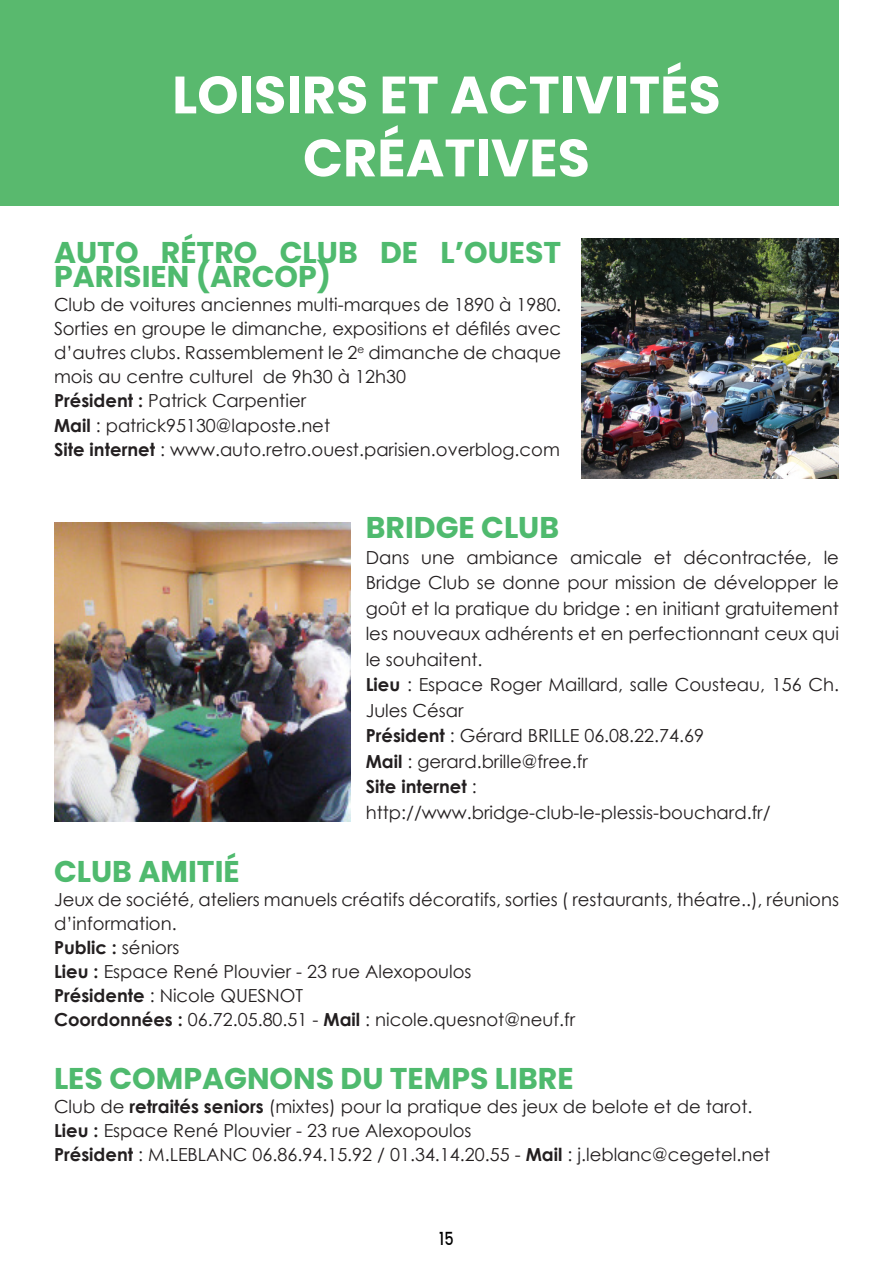
<style>
.page{position:relative;width:893px;height:1263px;background:#fff}
.page>*{position:absolute;margin:0;border:0;box-sizing:border-box;transform-origin:0 0}
.t1{font:700 52.5px/63px "Poppins";color:#fff;text-align:center}
.t2{font:700 30px/24px "Poppins";color:#4fba6e}
.t3{font:18px/25.5px "Century Gothic";color:#231f20;text-align:justify}
.t4{font:700 18px "Century Gothic";color:#231f20}
.t5{font:500 18px "Poppins";color:#000001;scale:.81 1}
.s1{font-weight:700}
.s2{font-weight:400}
</style>
<div class="page">
<div style="left:0;top:0;width:839px;height:205px;background:#59b96e"></div>
<img style="left:54px;top:522px;width:297px;height:299px">
<img style="left:581px;top:238px;width:258px;height:241px">
<p class="t1" style="left:172px;top:64px;width:550px">LOISIRS ET ACTIVITÉS<br>CRÉATIVES</p>
<p class="t2" style="left:54px;top:240px;width:509px">AUTO RÉTRO CLUB DE L’OUEST<br>PARISIEN (ARCOP)</p>
<p class="t3" style="left:54px;top:291px;width:509px">Club de voitures anciennes multi-marques de 1890 à 1980.</p>
<p class="t3" style="left:54px;top:316px;width:509px;line-height:24px">Sorties en groupe le dimanche, expositions et défilés avec d’autres clubs. Rassemblement le 2<sup>e</sup> dimanche de chaque mois au centre culturel de 9h30 à 12h30</p>
<p class="t3" style="left:54px;top:387px;width:254px"><span class="s1">Président :</span> Patrick Carpentier</p>
<p class="t3" style="left:54px;top:413px;width:278px"><span class="s1">Mail</span> : patrick95130@laposte.net</p>
<p class="t3" style="left:54px;top:437px;width:507px"><span class="s1">Site internet</span> : www.auto.retro.ouest.parisien.overblog.com</p>
<p class="t2" style="left:366px;top:516px;width:195px">BRIDGE CLUB</p>
<p class="t3" style="left:366px;top:544px;width:475px">Dans une ambiance amicale et décontractée, le Bridge Club se donne pour mission de développer le goût et la pratique du bridge : en initiant gratuitement les nouveaux adhérents et en perfectionnant ceux qui le souhaitent.</p>
<p class="t3" style="left:366px;top:671px;width:475px"><span class="s1">Lieu</span> : Espace Roger Maillard, salle Cousteau, 156 Ch.<br>Jules César</p>
<p class="t3" style="left:366px;top:722px;width:340px"><span class="s1">Président</span> : Gérard BRILLE 06.08.22.74.69</p>
<p class="t3" style="left:366px;top:748px;width:224px"><span class="s1">Mail</span> : gerard.brille@free.fr</p>
<p class="t4" style="left:366px;top:773px;width:113px">Site internet <span class="s2">:</span></p>
<p class="t3" style="left:366px;top:799px;width:406px">http://www.bridge-club-le-plessis-bouchard.fr/</p>
<p class="t2" style="left:54px;top:859px;width:187px">CLUB AMITIÉ</p>
<p class="t3" style="left:54px;top:887px;width:786px;line-height:24px">Jeux de société, ateliers manuels créatifs décoratifs, sorties ( restaurants, théatre..), réunions d’information.</p>
<p class="t4" style="left:54px;top:934px;width:127px">Public : <span class="s2">séniors</span></p>
<p class="t3" style="left:54px;top:958px;width:419px"><span class="s1">Lieu :</span> Espace René Plouvier - 23 rue Alexopoulos</p>
<p class="t3" style="left:54px;top:982px;width:251px"><span class="s1">Présidente</span> : Nicole QUESNOT</p>
<p class="t3" style="left:54px;top:1006px;width:523px"><span class="s1">Coordonnées :</span> 06.72.05.80.51 - <span class="s1">Mail</span> : nicole.quesnot@neuf.fr</p>
<p class="t2" style="left:54px;top:1067px;width:521px">LES COMPAGNONS DU TEMPS LIBRE</p>
<p class="t3" style="left:54px;top:1094px;width:700px">Club de <span class="s1">retraités seniors</span> (mixtes) pour la pratique des jeux de belote et de tarot.</p>
<p class="t3" style="left:54px;top:1118px;width:419px"><span class="s1">Lieu :</span> Espace René Plouvier - 23 rue Alexopoulos</p>
<p class="t3" style="left:54px;top:1142px;width:718px"><span class="s1">Président</span> : M.LEBLANC 06.86.94.15.92 / 01.34.14.20.55 - <span class="s1">Mail</span> : j.leblanc@cegetel.net</p>
<p class="t5" style="left:439px;top:1228px;width:19px">15</p>
</div>
